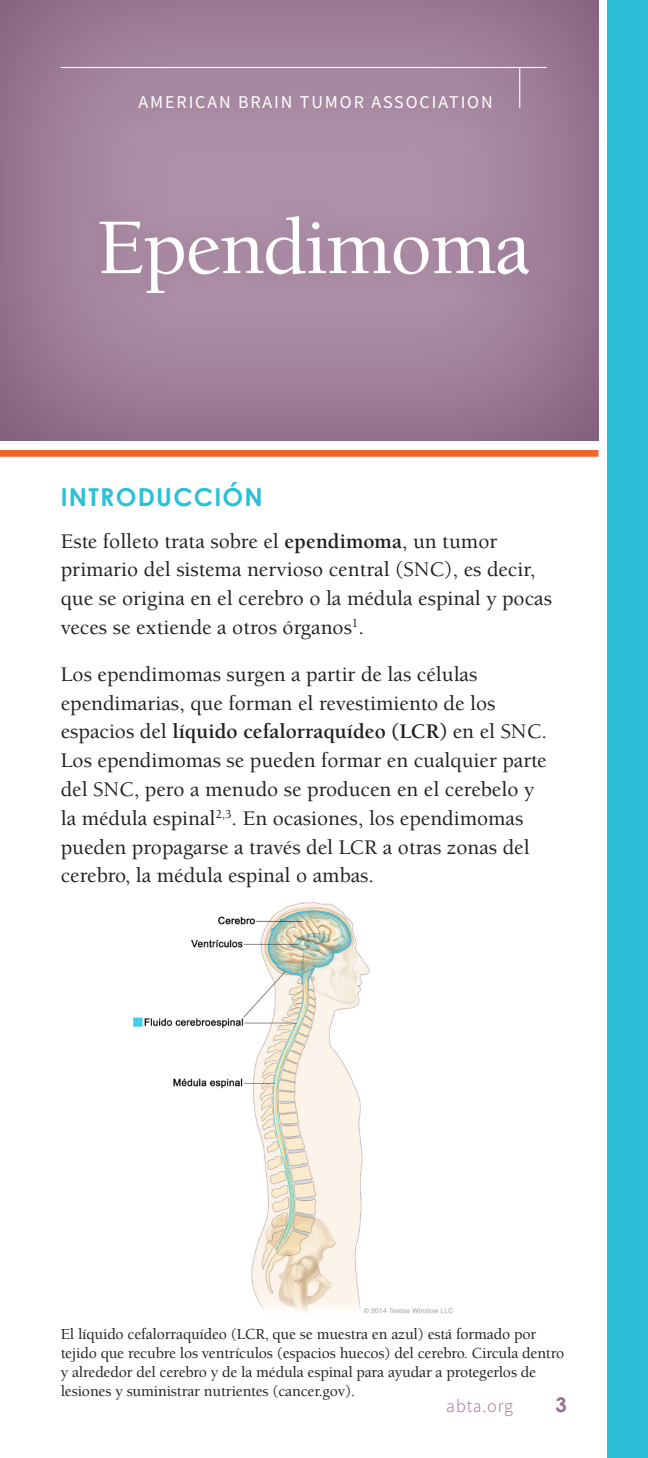
<style>
.page{position:relative;width:648px;height:1458px;background:#fff}
.page>*{position:absolute;margin:0;border:0;box-sizing:border-box;transform-origin:0 0}
.t1{font:500 81px "Berkeley Pro";letter-spacing:-.02em;color:#fff}
.subhead_1{font:700 24.75px "Century Gothic";letter-spacing:.05em;color:#2bc0d7}
.Body_ES{font:500 21.38px/28.8px "Berkeley Pro";color:#231f20}
.t2{font:700 20.25px "Century Gothic";color:#956e8e}
.t3{font:18px "Source Sans Variable";letter-spacing:.105em;color:#fff}
.t4{font:18px "Source Sans Variable";letter-spacing:.05em;color:#956e8e}
.Captions_ES{font:500 15.75px/19.1px "Berkeley Pro";letter-spacing:-.01em;color:#231f20}
.s1{font-weight:700}
</style>
<div class="page">
<div style="left:608px;top:0;width:40px;height:1458px;background:#2bc0d7"></div>
<div style="left:0;top:0;width:599px;height:444px;background:#956e8e;opacity:.8"></div>
<div style="left:0;top:450px;width:598px;height:7px;background:#f26427"></div>
<div style="left:118px;top:74px;width:395px;height:56px;background:#a788a1"></div>
<div style="left:80px;top:195px;width:469px;height:121px;background:#a98aa3"></div>
<img style="left:133px;top:902px;width:320px;height:412px">
<hr style="left:61px;top:67px;width:486px;height:1px;background:#fff">
<hr style="left:519px;top:68px;width:1px;height:40px;background:#fff">
<p class="t3" style="left:139px;top:91px;width:356px">AMERICAN BRAIN TUMOR ASSOCIATION</p>
<p class="t1" style="left:97px;top:202px;width:435px">Ependimoma</p>
<p class="subhead_1" style="left:61px;top:478px;width:204px">INTRODUCCIÓN</p>
<p class="Body_ES" style="left:61px;top:526px;width:493px">Este folleto trata sobre el <span class="s1">ependimoma</span>, un tumor primario del sistema nervioso central (SNC), es decir, que se origina en el cerebro o la médula espinal y pocas veces se extiende a otros órganos<sup>1</sup>.</p>
<p class="Body_ES" style="left:61px;top:660px;width:488px">Los ependimomas surgen a partir de las células ependimarias, que forman el revestimiento de los espacios del <span class="s1">líquido cefalorraquídeo (LCR)</span> en el SNC.<br>Los ependimomas se pueden formar en cualquier parte del SNC, pero a menudo se producen en el cerebelo y la médula espinal<sup>2,3</sup>. En ocasiones, los ependimomas pueden propagarse a través del LCR a otras zonas del cerebro, la médula espinal o ambas.</p>
<p class="Captions_ES" style="left:61px;top:1324px;width:505px">El líquido cefalorraquídeo (LCR, que se muestra en azul) está formado por tejido que recubre los ventrículos (espacios huecos) del cerebro. Circula dentro y alrededor del cerebro y de la médula espinal para ayudar a protegerlos de lesiones y suministrar nutrientes (cancer.gov).</p>
<p class="t4" style="left:446px;top:1395px;width:68px">abta.org</p>
<p class="t2" style="left:556px;top:1390px;width:13px">3</p>
</div>
